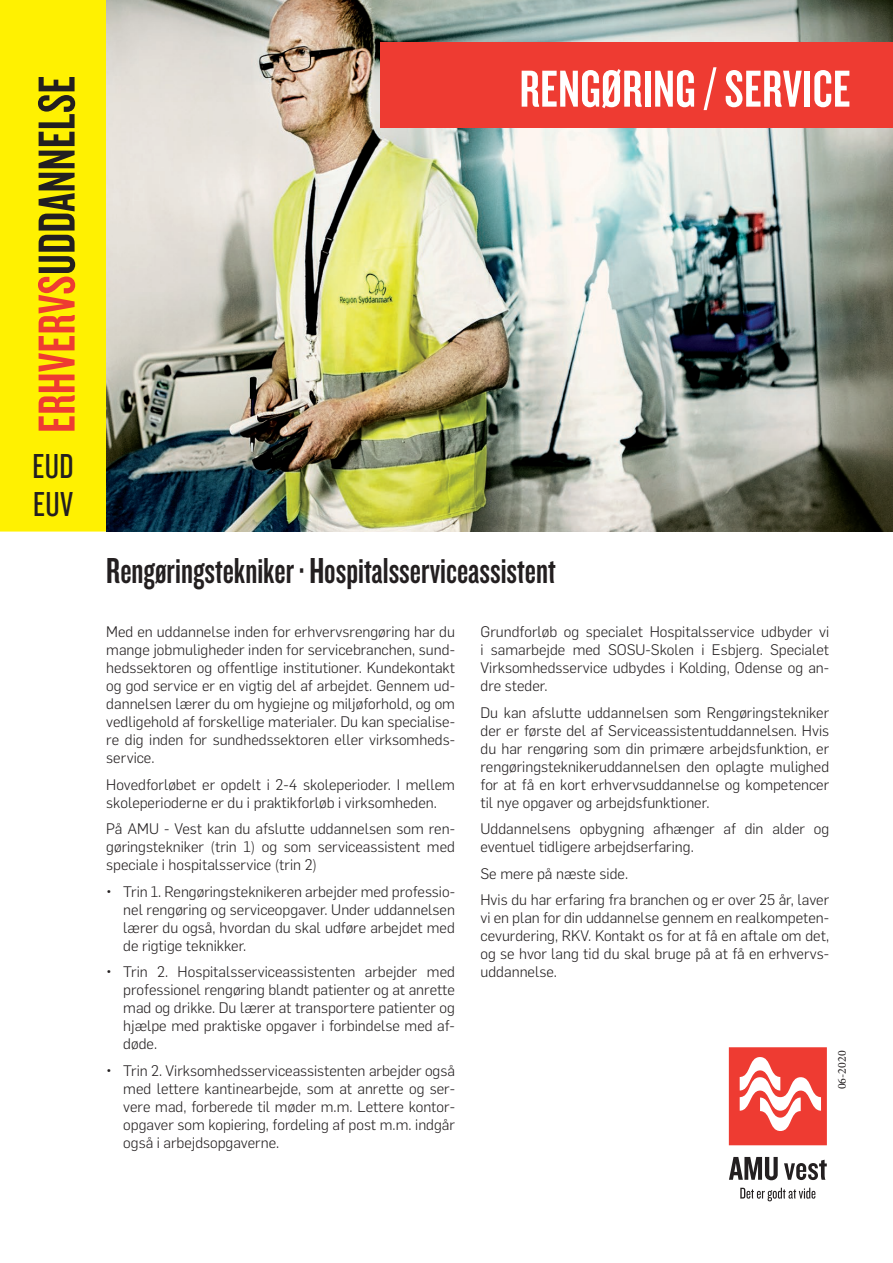
<style>
.page{position:relative;width:893px;height:1263px;background:#fff}
.page>*{position:absolute;margin:0;border:0;box-sizing:border-box;transform-origin:0 0}
.t1{font:54px "Knockout 48 Featherweight";letter-spacing:.01em;color:#231f20}
.t2{font:54px "Knockout 48 Featherweight";letter-spacing:.01em;color:#fff}
.t3{font:37.5px "Knockout 48 Featherweight";color:#231f20}
.t4{font:36px/37.5px "Knockout 28 Junior Feathrwt";letter-spacing:.01em;color:#231f20}
.t5{font:300 15px/18px "Flama";color:#231f20;text-align:justify}
.t6{font:12px "Minion Pro";color:#231f20}
.s1{color:#ee3b32}
</style>
<div class="page">
<div style="left:0;top:0;width:106px;height:531px;background:#fff101"></div>
<img style="left:106px;top:0;width:787px;height:531px">
<svg style="left:729px;top:1047px;width:98px;height:98px"></svg>
<svg style="left:729px;top:1157px;width:49px;height:23px"></svg>
<svg style="left:784px;top:1160px;width:43px;height:20px"></svg>
<svg style="left:740px;top:1188px;width:75px;height:13px"></svg>
<div style="left:380px;top:43px;width:513px;height:85px;background:#ee3b32"></div>
<h1 class="t1" style="left:24px;top:433px;width:358px;rotate:-90deg"><span class="s1">ERHVERVS</span>UDDANNELSE</h1>
<h3 class="t4" style="left:33px;top:446px;width:43px">EUD<br>EUV</h3>
<h1 class="t2" style="left:520px;top:56px;width:332px">RENGØRING / SERVICE</h1>
<h2 class="t3" style="left:106px;top:547px;width:451px">Rengøringstekniker · Hospitalsserviceassistent</h2>
<p class="t5" style="left:106px;top:622px;width:350px">Med en uddannelse inden for erhvervsrengøring har du mange jobmuligheder inden for servicebranchen, sund&shy;hedssektoren og offentlige institutioner. Kundekontakt og god service er en vigtig del af arbejdet. Gennem ud&shy;dannelsen lærer du om hygiejne og miljøforhold, og om vedligehold af forskellige materialer. Du kan specialise&shy;re dig inden for sundhedssektoren eller virksomheds&shy;service.</p>
<p class="t5" style="left:106px;top:775px;width:350px">Hovedforløbet er opdelt i 2-4 skoleperioder. I mellem skoleperioderne er du i praktikforløb i virksomheden.</p>
<p class="t5" style="left:106px;top:819px;width:350px">På AMU - Vest kan du afslutte uddannelsen som ren&shy;gøringstekniker (trin 1) og som serviceassistent med speciale i hospitalsservice (trin 2)</p>
<p class="t5" style="left:123px;top:882px;width:333px;text-indent:-17px">• Trin 1. Rengøringsteknikeren arbejder med professio&shy;nel rengøring og serviceopgaver. Under uddannelsen lærer du også, hvordan du skal udføre arbejdet med de rigtige teknikker.</p>
<p class="t5" style="left:123px;top:962px;width:333px;text-indent:-17px">• Trin 2. Hospitalsserviceassistenten arbejder med professionel rengøring blandt patienter og at anrette mad og drikke. Du lærer at transportere patienter og hjælpe med praktiske opgaver i forbindelse med af&shy;døde.</p>
<p class="t5" style="left:123px;top:1061px;width:333px;text-indent:-17px">• Trin 2. Virksomhedsserviceassistenten arbejder også med lettere kantinearbejde, som at anrette og ser&shy;vere mad, forberede til møder m.m. Lettere kontor&shy;opgaver som kopiering, fordeling af post m.m. indgår også i arbejdsopgaverne.</p>
<p class="t5" style="left:480px;top:622px;width:350px">Grundforløb og specialet Hospitalsservice udbyder vi i samarbejde med SOSU-Skolen i Esbjerg. Specialet Virksomhedsservice udbydes i Kolding, Odense og an&shy;dre steder.</p>
<p class="t5" style="left:480px;top:703px;width:350px">Du kan afslutte uddannelsen som Rengøringstekniker der er første del af Serviceassistentuddannelsen. Hvis du har rengøring som din primære arbejdsfunktion, er rengøringsteknikeruddannelsen den oplagte mulighed for at få en kort erhvervsuddannelse og kompetencer til nye opgaver og arbejdsfunktioner.</p>
<p class="t5" style="left:480px;top:819px;width:350px">Uddannelsens opbygning afhænger af din alder og eventuel tidligere arbejdserfaring.</p>
<p class="t5" style="left:480px;top:859px;width:350px;line-height:26.5px">Se mere på næste side.<br>Hvis du har erfaring fra branchen og er over 25 år, laver</p>
<p class="t5" style="left:480px;top:908px;width:350px">vi en plan for din uddannelse gennem en realkompeten&shy;cevurdering, RKV. Kontakt os for at få en aftale om det, og se hvor lang tid du skal bruge på at få en erhvervs&shy;uddannelse.</p>
<p class="t6" style="left:834px;top:1089px;width:40px;rotate:-90deg">06-2020</p>
</div>
